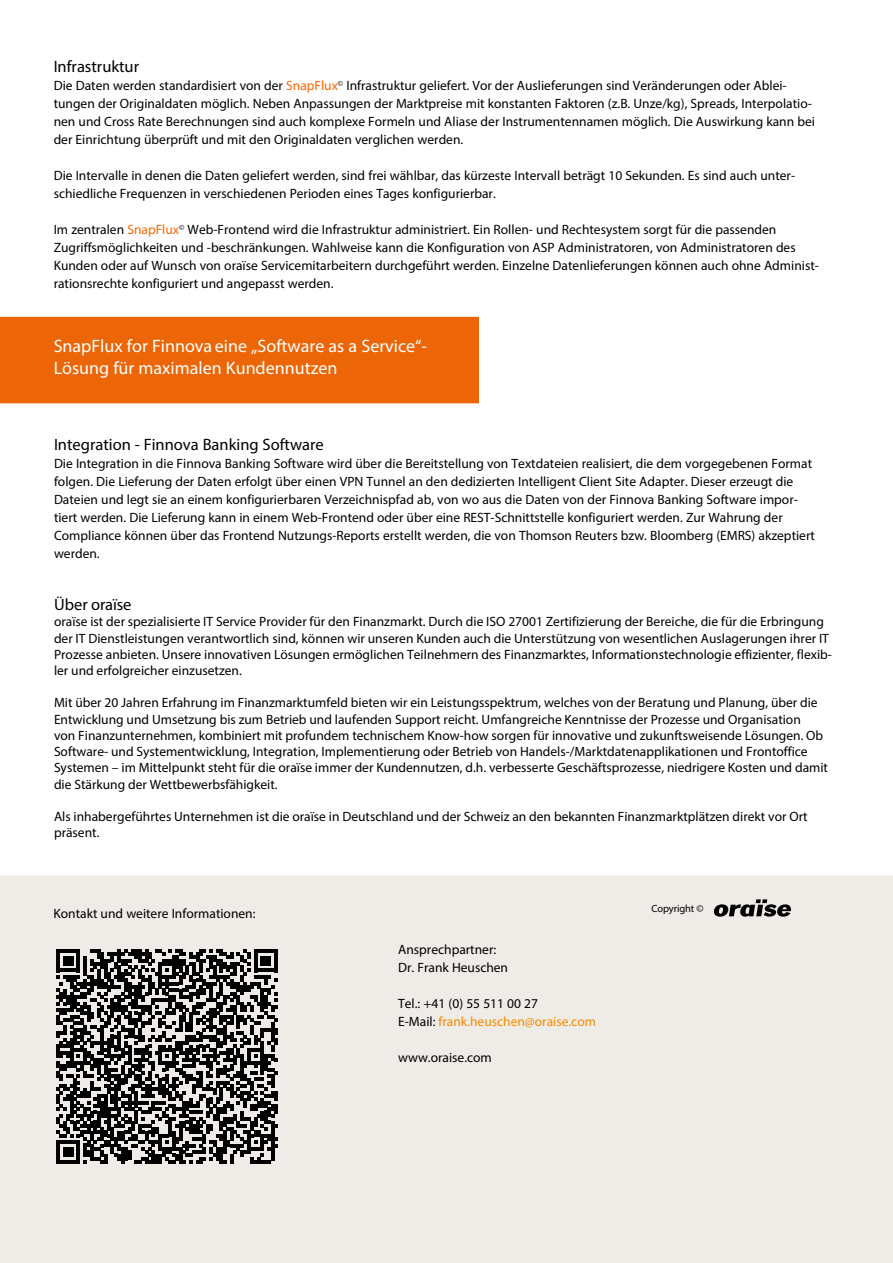
<style>
.page{position:relative;width:893px;height:1263px;background:#fff}
.page>*{position:absolute;margin:0;border:0;box-sizing:border-box;transform-origin:0 0}
.t1{font:18px/21.6px "Myriad Pro";color:#fff}
.t2{font:16.5px "Myriad Pro";color:#000}
.t3{font:13.5px/18px "Myriad Pro";color:#000}
.t4{font:10.5px "Myriad Pro";letter-spacing:-.01em;color:#000}
.s1{color:#f60}
.s2{color:#f28c00}
</style>
<div class="page">
<div style="left:0;top:875px;width:893px;height:388px;background:#efebe7"></div>
<div style="left:0;top:317px;width:479px;height:86px;background:#ec6608"></div>
<svg style="left:56px;top:949px;width:222px;height:215px;background:#61605e"></svg>
<svg style="left:714px;top:899px;width:77px;height:18px"></svg>
<p class="t2" style="left:54px;top:56px;width:87px">Infrastruktur</p>
<p class="t3" style="left:54px;top:76px;width:763px">Die Daten werden standardisiert von der <span class="s1">SnapFlux</span><sup>©</sup> Infrastruktur geliefert. Vor der Auslieferungen sind Veränderungen oder Ablei&shy;tungen der Originaldaten möglich. Neben Anpassungen der Marktpreise mit konstanten Faktoren (z.B. Unze/kg), Spreads, Interpolatio&shy;nen und Cross Rate Berechnungen sind auch komplexe Formeln und Aliase der Instrumentennamen möglich. Die Auswirkung kann bei der Einrichtung überprüft und mit den Originaldaten verglichen werden.</p>
<p class="t3" style="left:54px;top:166px;width:743px">Die Intervalle in denen die Daten geliefert werden, sind frei wählbar, das kürzeste Intervall beträgt 10 Sekunden. Es sind auch unter&shy;schiedliche Frequenzen in verschiedenen Perioden eines Tages konfigurierbar.</p>
<p class="t3" style="left:54px;top:220px;width:767px">Im zentralen <span class="s1">SnapFlux</span><sup>©</sup> Web-Frontend wird die Infrastruktur administriert. Ein Rollen- und Rechtesystem sorgt für die passenden Zugriffsmöglichkeiten und -beschränkungen. Wahlweise kann die Konfiguration von ASP Administratoren, von Administratoren des Kunden oder auf Wunsch von oraïse Servicemitarbeitern durchgeführt werden. Einzelne Datenlieferungen können auch ohne Administ&shy;rationsrechte konfiguriert und angepasst werden.</p>
<h1 class="t1" style="left:54px;top:335px;width:375px">SnapFlux for Finnova eine „Software as a Service“-<br>Lösung für maximalen Kundennutzen</h1>
<p class="t2" style="left:54px;top:434px;width:271px">Integration - Finnova Banking Software</p>
<p class="t3" style="left:54px;top:454px;width:762px">Die Integration in die Finnova Banking Software wird über die Bereitstellung von Textdateien realisiert, die dem vorgegebenen Format folgen. Die Lieferung der Daten erfolgt über einen VPN Tunnel an den dedizierten Intelligent Client Site Adapter. Dieser erzeugt die Dateien und legt sie an einem konfigurierbaren Verzeichnispfad ab, von wo aus die Daten von der Finnova Banking Software impor&shy;tiert werden. Die Lieferung kann in einem Web-Frontend oder über eine REST-Schnittstelle konfiguriert werden. Zur Wahrung der Compliance können über das Frontend Nutzungs-Reports erstellt werden, die von Thomson Reuters bzw. Bloomberg (EMRS) akzeptiert werden.</p>
<p class="t2" style="left:54px;top:594px;width:79px">Über oraïse</p>
<p class="t3" style="left:54px;top:614px;width:779px;line-height:16.2px">oraïse ist der spezialisierte IT Service Provider für den Finanzmarkt. Durch die ISO 27001 Zertifizierung der Bereiche, die für die Erbringung der IT Dienstleistungen verantwortlich sind, können wir unseren Kunden auch die Unterstützung von wesentlichen Auslagerungen ihrer IT Prozesse anbieten. Unsere innovativen Lösungen ermöglichen Teilnehmern des Finanzmarktes, Informationstechnologie effizienter, flexib&shy;ler und erfolgreicher einzusetzen.</p>
<p class="t3" style="left:54px;top:695px;width:775px;line-height:16.2px">Mit über 20 Jahren Erfahrung im Finanzmarktumfeld bieten wir ein Leistungsspektrum, welches von der Beratung und Planung, über die Entwicklung und Umsetzung bis zum Betrieb und laufenden Support reicht. Umfangreiche Kenntnisse der Prozesse und Organisation<br>von Finanzunternehmen, kombiniert mit profundem technischem Know-how sorgen für innovative und zukunftsweisende Lösungen. Ob Software- und Systementwicklung, Integration, Implementierung oder Betrieb von Handels-/Marktdatenapplikationen und Frontoffice Systemen – im Mittelpunkt steht für die oraïse immer der Kundennutzen, d.h. verbesserte Geschäftsprozesse, niedrigere Kosten und damit die Stärkung der Wettbewerbsfähigkeit.</p>
<p class="t3" style="left:54px;top:808px;width:755px;line-height:16.2px">Als inhabergeführtes Unternehmen ist die oraïse in Deutschland und der Schweiz an den bekannten Finanzmarktplätzen direkt vor Ort präsent.</p>
<p class="t3" style="left:53px;top:904px;width:204px">Kontakt und weitere Informationen:</p>
<p class="t3" style="left:398px;top:940px;width:111px">Ansprechpartner:<br>Dr. Frank Heuschen</p>
<p class="t3" style="left:398px;top:994px;width:199px">Tel.: +41 (0) 55 511 00 27<br>E-Mail: <span class="s2">frank.heuschen@oraise.com</span></p>
<p class="t3" style="left:398px;top:1048px;width:95px">www.oraise.com</p>
<p class="t4" style="left:651px;top:902px;width:54px">Copyright ©</p>
</div>
